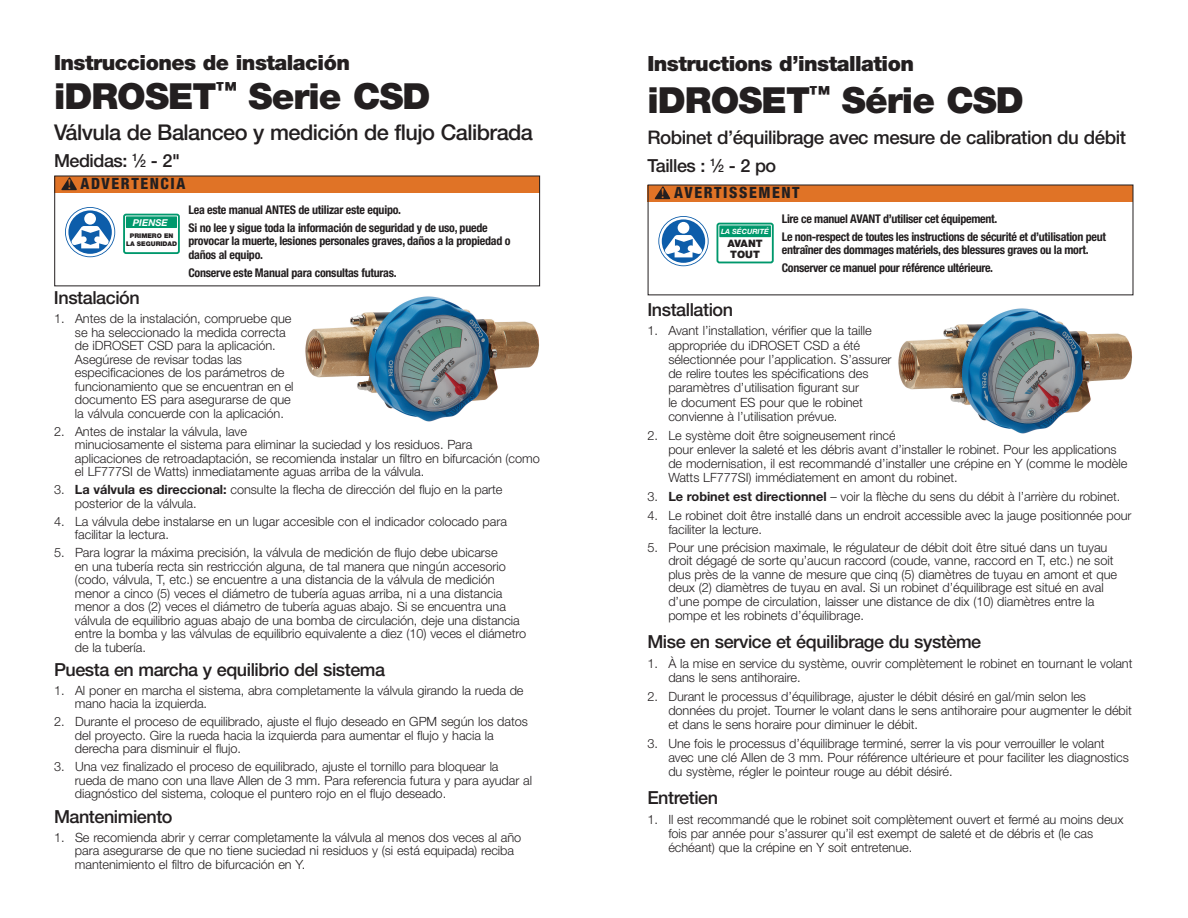
<style>
.page{position:relative;width:1188px;height:918px;background:#fff}
.page>*{position:absolute;margin:0;border:0;box-sizing:border-box;transform-origin:0 0}
.t1{font:900 36px "Helvetica Neue LT Std";letter-spacing:-.025em;color:#231f20}
.t2{font:500 21.75px "Helvetica Neue LT Std";letter-spacing:-.025em;color:#231f20}
.t3{font:900 21px "Helvetica Neue LT Std";letter-spacing:-.025em;color:#231f20}
.t4{font:500 18.75px "Helvetica Neue LT Std";letter-spacing:-.025em;color:#231f20}
.t5{font:500 18px "Helvetica Neue LT Std";letter-spacing:-.025em;color:#231f20}
.t6{font:800 condensed 15.6px "Helvetica Neue LT Std";letter-spacing:.1em;color:#231f20}
.t7{font:300 12.75px/13.5px "Helvetica Neue LT Std";letter-spacing:-.005em;color:#231f20}
.t8{font:700 condensed 12px/17.9px "Helvetica Neue LT Std";letter-spacing:-.025em;color:#231f20}
.t9{font:900 10.2px/10.6px "Helvetica Neue LT Std";color:#231f20}
.t10{font:italic 700 9.45px "Helvetica Neue LT Std";color:#fff}
.t11{font:italic 700 7.2px "Helvetica Neue LT Std";color:#fff}
.t12{font:900 6.45px/7.4px "Helvetica Neue LT Std";color:#231f20;text-align:center}
.s1{font-size:10.5px}
.s2{font-family:"Minion Pro Semibold Subh";font-weight:400;font-stretch:normal;font-size:14.55px;color:#e07326}
.s3{font-weight:700}
</style>
<div class="page">
<svg style="left:65px;top:207px;width:50px;height:50px"></svg>
<div style="left:66px;top:208px;width:48px;height:48px;border:3px solid #fff;border-radius:50%"></div>
<div style="left:84px;top:213px;width:12px;height:12px;background:#fff;border-radius:50%"></div>
<svg style="left:71px;top:226px;width:38px;height:22px"></svg>
<div style="left:123px;top:214px;width:57px;height:40px;border:2px solid #00986c;border-radius:2px"></div>
<div style="left:127px;top:217px;width:49px;height:10px;background:#00986c"></div>
<div style="left:126px;top:216px;width:51px;height:12px;border:1px solid #00986c"></div>
<div style="left:54px;top:176px;width:486px;height:16px;background:#e07326"></div>
<svg style="left:61px;top:177px;width:16px;height:13px"></svg>
<img style="left:305px;top:296px;width:234px;height:126px">
<svg style="left:658px;top:216px;width:51px;height:50px"></svg>
<div style="left:659px;top:217px;width:49px;height:48px;border:3px solid #fff;border-radius:50%"></div>
<div style="left:678px;top:222px;width:11px;height:12px;background:#fff;border-radius:50%"></div>
<svg style="left:665px;top:235px;width:38px;height:22px"></svg>
<div style="left:717px;top:223px;width:57px;height:40px;border:2px solid #00986c;border-radius:2px"></div>
<div style="left:720px;top:226px;width:50px;height:10px;background:#00986c"></div>
<div style="left:719px;top:225px;width:52px;height:12px;border:1px solid #00986c"></div>
<div style="left:647px;top:185px;width:486px;height:16px;background:#e07326"></div>
<svg style="left:655px;top:186px;width:15px;height:13px"></svg>
<img style="left:898px;top:308px;width:234px;height:126px">
<h3 class="t3" style="left:54px;top:50px;width:297px">Instrucciones de instalación</h3>
<h1 class="t1" style="left:54px;top:75px;width:378px">iDROSET<sup>™</sup> Serie CSD</h1>
<h2 class="t2" style="left:54px;top:119px;width:481px">Válvula de Balanceo y medición de flujo Calibrada</h2>
<h3 class="t5" style="left:54px;top:150px;width:128px">Medidas: <sup>1</sup>⁄<span class="s1">2</span> - 2"</h3>
<p class="t6" style="left:67px;top:174px;width:119px"><span class="s2">!</span> ADVERTENCIA</p>
<p class="t10" style="left:133px;top:217px;width:36px">PIENSE</p>
<p class="t12" style="left:126px;top:232px;width:53px">PRIMERO EN<br>LA SEGURIDAD</p>
<p class="t8" style="left:188px;top:201px;width:301px">Lea este manual ANTES de utilizar este equipo.<br>Si no lee y sigue toda la información de seguridad y de uso, puede</p>
<p class="t8" style="left:188px;top:234px;width:324px;line-height:13.5px">provocar la muerte, lesiones personales graves, daños a la propiedad o daños al equipo.</p>
<p class="t8" style="left:188px;top:263px;width:210px">Conserve este Manual para consultas futuras.</p>
<h3 class="t5" style="left:54px;top:287px;width:87px">Instalación</h3>
<p class="t7" style="left:75px;top:312px;width:220px;text-indent:-21px">1. Antes de la instalación, compruebe que se ha seleccionado la medida correcta de iDROSET CSD para la aplicación.<br>Asegúrese de revisar todas las especificaciones de los parámetros de funcionamiento que se encuentran en el documento ES para asegurarse de que la válvula concuerde con la aplicación.</p>
<p class="t7" style="left:75px;top:424px;width:466px;text-indent:-21px">2. Antes de instalar la válvula, lave<br>minuciosamente el sistema para eliminar la suciedad y los residuos. Para aplicaciones de retroadaptación, se recomienda instalar un filtro en bifurcación (como el LF777SI de Watts) inmediatamente aguas arriba de la válvula.</p>
<p class="t7" style="left:75px;top:483px;width:429px;text-indent:-21px">3. <span class="s3">La válvula es direccional:</span> consulte la flecha de dirección del flujo en la parte posterior de la válvula.</p>
<p class="t7" style="left:75px;top:514px;width:434px;text-indent:-21px">4. La válvula debe instalarse en un lugar accesible con el indicador colocado para facilitar la lectura.</p>
<p class="t7" style="left:75px;top:546px;width:453px;text-indent:-21px">5. Para lograr la máxima precisión, la válvula de medición de flujo debe ubicarse<br>en una tubería recta sin restricción alguna, de tal manera que ningún accesorio (codo, válvula, T, etc.) se encuentre a una distancia de la válvula de medición menor a cinco (5) veces el diámetro de tubería aguas arriba, ni a una distancia menor a dos (2) veces el diámetro de tubería aguas abajo. Si se encuentra una válvula de equilibrio aguas abajo de una bomba de circulación, deje una distancia entre la bomba y las válvulas de equilibrio equivalente a diez (10) veces el diámetro de la tubería.</p>
<h3 class="t5" style="left:54px;top:659px;width:333px">Puesta en marcha y equilibrio del sistema</h3>
<p class="t7" style="left:75px;top:683px;width:450px;text-indent:-21px">1. Al poner en marcha el sistema, abra completamente la válvula girando la rueda de mano hacia la izquierda.</p>
<p class="t7" style="left:75px;top:715px;width:454px;text-indent:-21px">2. Durante el proceso de equilibrado, ajuste el flujo deseado en GPM según los datos del proyecto. Gire la rueda hacia la izquierda para aumentar el flujo y hacia la derecha para disminuir el flujo.</p>
<p class="t7" style="left:75px;top:760px;width:459px;text-indent:-21px">3. Una vez finalizado el proceso de equilibrado, ajuste el tornillo para bloquear la rueda de mano con una llave Allen de 3 mm. Para referencia futura y para ayudar al diagnóstico del sistema, coloque el puntero rojo en el flujo deseado.</p>
<h3 class="t5" style="left:54px;top:806px;width:120px">Mantenimiento</h3>
<p class="t7" style="left:75px;top:830px;width:448px;text-indent:-21px">1. Se recomienda abrir y cerrar completamente la válvula al menos dos veces al año para asegurarse de que no tiene suciedad ni residuos y (si está equipada) reciba mantenimiento el filtro de bifurcación en Y.</p>
<h3 class="t3" style="left:647px;top:51px;width:268px">Instructions d’installation</h3>
<h1 class="t1" style="left:647px;top:78px;width:378px">iDROSET<sup>™</sup> Série CSD</h1>
<h3 class="t4" style="left:647px;top:126px;width:480px">Robinet d’équilibrage avec mesure de calibration du débit</h3>
<h3 class="t5" style="left:647px;top:155px;width:130px">Tailles : <sup>1</sup>⁄<span class="s1">2</span> - 2 po</h3>
<p class="t6" style="left:661px;top:183px;width:140px"><span class="s2">!</span> AVERTISSEMENT</p>
<p class="t11" style="left:721px;top:227px;width:49px">LA SÉCURITÉ</p>
<p class="t9" style="left:727px;top:238px;width:37px">AVANT<br>TOUT</p>
<p class="t8" style="left:782px;top:210px;width:326px">Lire ce manuel AVANT d’utiliser cet équipement.<br>Le non-respect de toutes les instructions de sécurité et d’utilisation peut</p>
<p class="t8" style="left:782px;top:241px;width:308px">entraîner des dommages matériels, des blessures graves ou la mort.<br>Conserver ce manuel pour référence ultérieure.</p>
<h3 class="t5" style="left:647px;top:299px;width:87px">Installation</h3>
<p class="t7" style="left:668px;top:324px;width:225px;line-height:14.2px;text-indent:-21px">1. Avant l’installation, vérifier que la taille appropriée du iDROSET CSD a été sélectionnée pour l’application. S’assurer de relire toutes les spécifications des paramètres d’utilisation figurant sur<br>le document ES pour que le robinet convienne à l’utilisation prévue.</p>
<p class="t7" style="left:668px;top:428px;width:461px;line-height:14.2px;text-indent:-21px">2. Le système doit être soigneusement rincé<br>pour enlever la saleté et les débris avant d’installer le robinet. Pour les applications de modernisation, il est recommandé d’installer une crépine en Y (comme le modèle Watts LF777SI) immédiatement en amont du robinet.</p>
<p class="t7" style="left:647px;top:490px;width:474px">3. <span class="s3">Le robinet est directionnel</span> – voir la flèche du sens du débit à l’arrière du robinet.</p>
<p class="t7" style="left:668px;top:508px;width:465px;line-height:14.2px;text-indent:-21px">4. Le robinet doit être installé dans un endroit accessible avec la jauge positionnée pour faciliter la lecture.</p>
<p class="t7" style="left:668px;top:540px;width:450px;text-indent:-21px">5. Pour une précision maximale, le régulateur de débit doit être situé dans un tuyau droit dégagé de sorte qu’aucun raccord (coude, vanne, raccord en T, etc.) ne soit plus près de la vanne de mesure que cinq (5) diamètres de tuyau en amont et que deux (2) diamètres de tuyau en aval. Si un robinet d’équilibrage est situé en aval d’une pompe de circulation, laisser une distance de dix (10) diamètres entre la pompe et les robinets d’équilibrage.</p>
<h3 class="t5" style="left:647px;top:631px;width:335px">Mise en service et équilibrage du système</h3>
<p class="t7" style="left:668px;top:656px;width:466px;line-height:14.2px;text-indent:-21px">1. À la mise en service du système, ouvrir complètement le robinet en tournant le volant dans le sens antihoraire.</p>
<p class="t7" style="left:668px;top:689px;width:465px;line-height:14.2px;text-indent:-21px">2. Durant le processus d’équilibrage, ajuster le débit désiré en gal/min selon les données du projet. Tourner le volant dans le sens antihoraire pour augmenter le débit et dans le sens horaire pour diminuer le débit.</p>
<p class="t7" style="left:668px;top:736px;width:462px;line-height:14.2px;text-indent:-21px">3. Une fois le processus d’équilibrage terminé, serrer la vis pour verrouiller le volant avec une clé Allen de 3 mm. Pour référence ultérieure et pour faciliter les diagnostics du système, régler le pointeur rouge au débit désiré.</p>
<h3 class="t5" style="left:647px;top:787px;width:72px">Entretien</h3>
<p class="t7" style="left:668px;top:812px;width:457px;line-height:14.2px;text-indent:-21px">1. Il est recommandé que le robinet soit complètement ouvert et fermé au moins deux fois par année pour s’assurer qu’il est exempt de saleté et de débris et (le cas échéant) que la crépine en Y soit entretenue.</p>
</div>
